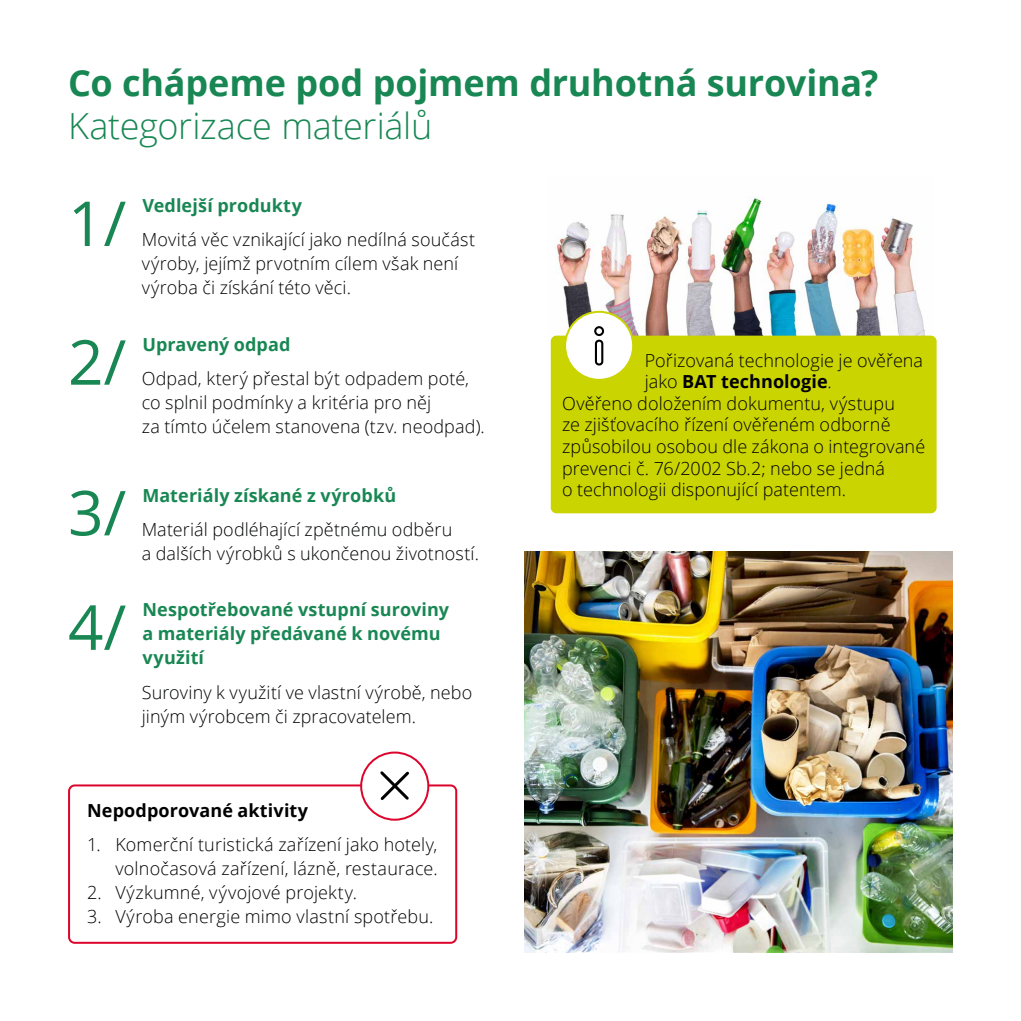
<style>
.page{position:relative;width:1021px;height:1021px;background:#fff}
.page>*{position:absolute;margin:0;border:0;box-sizing:border-box;transform-origin:0 0}
.t1{font:62px "Open Sans";color:#188753}
.t2{font:700 36px "Open Sans";letter-spacing:-.005em;color:#188753}
.t3{font:300 36px "Open Sans";letter-spacing:-.005em;color:#188753}
.t4{font:300 18px/24px "Open Sans";letter-spacing:.005em;color:#000;text-align:right}
.t5{font:300 18px/24px "Open Sans";letter-spacing:.005em;color:#010202}
.t6{font:700 18px/24px "Open Sans";letter-spacing:.005em;color:#188753}
.t7{font:700 18px "Open Sans";letter-spacing:.005em;color:#000}
.s1{font-weight:300}
</style>
<div class="page">
<img style="left:556px;top:197px;width:369px;height:138px">
<div style="left:550px;top:335px;width:386px;height:178px;background:#cad400;border-radius:6px"></div>
<div style="left:565px;top:312px;width:68px;height:68px;background:#fff;border-radius:50%"></div>
<div style="left:564px;top:311px;width:70px;height:70px;border:2px solid #cad400;border-radius:50%"></div>
<svg style="left:594px;top:326px;width:10px;height:39px"></svg>
<div style="left:68px;top:784px;width:389px;height:159px;border:2px solid #dd052b;border-radius:6px"></div>
<div style="left:361px;top:752px;width:67px;height:67px;background:#fff;border-radius:50%"></div>
<div style="left:360px;top:751px;width:69px;height:69px;border:2px solid #dd052b;border-radius:50%"></div>
<svg style="left:380px;top:771px;width:29px;height:29px"></svg>
<img style="left:524px;top:551px;width:428px;height:401px">
<h2 class="t2" style="left:68px;top:57px;width:811px">Co chápeme pod pojmem druhotná surovina?</h2>
<h2 class="t3" style="left:68px;top:101px;width:366px">Kategorizace materiálů</h2>
<h1 class="t1" style="left:68px;top:181px;width:60px">1/</h1>
<h1 class="t1" style="left:68px;top:320px;width:60px">2/</h1>
<p class="t6" style="left:142px;top:193px;width:161px">Vedlejší produkty</p>
<p class="t5" style="left:142px;top:227px;width:335px">Movitá věc vznikající jako nedílná součást výroby, jejímž prvotním cílem však není výroba či získání této věci.</p>
<p class="t6" style="left:142px;top:332px;width:150px">Upravený odpad</p>
<p class="t5" style="left:142px;top:366px;width:344px">Odpad, který přestal být odpadem poté, co splnil podmínky a kritéria pro něj<br>za tímto účelem stanovena (tzv. neodpad).</p>
<h1 class="t1" style="left:68px;top:470px;width:60px">3/</h1>
<h1 class="t1" style="left:68px;top:585px;width:60px">4/</h1>
<p class="t6" style="left:142px;top:482px;width:255px">Materiály získané z výrobků</p>
<p class="t5" style="left:142px;top:516px;width:339px">Materiál podléhající zpětnému odběru<br>a dalších výrobků s ukončenou životností.</p>
<p class="t6" style="left:142px;top:597px;width:308px">Nespotřebované vstupní suroviny a materiály předávané k novému</p>
<p class="t6" style="left:142px;top:645px;width:63px">využití</p>
<p class="t5" style="left:142px;top:679px;width:332px">Suroviny k využití ve vlastní výrobě, nebo jiným výrobcem či zpracovatelem.</p>
<p class="t7" style="left:87px;top:798px;width:223px">Nepodporované aktivity</p>
<p class="t4" style="left:87px;top:832px;width:352px">1. Komerční turistická zařízení jako hotely, volnočasová zařízení, lázně, restaurace.</p>
<p class="t4" style="left:87px;top:880px;width:271px">2. Výzkumné, vývojové projekty.</p>
<p class="t4" style="left:87px;top:904px;width:348px">3. Výroba energie mimo vlastní spotřebu.</p>
<p class="t4" style="left:644px;top:347px;width:280px">Pořizovaná technologie je ověřena</p>
<p class="t7" style="left:644px;top:369px;width:188px"><span class="s1">jako</span> BAT technologie<span class="s1">.</span></p>
<p class="t4" style="left:562px;top:391px;width:334px">Ověřeno doložením dokumentu, výstupu</p>
<p class="t4" style="left:562px;top:412px;width:330px">ze zjišťovacího řízení ověřeném odborně</p>
<p class="t4" style="left:562px;top:434px;width:364px">způsobilou osobou dle zákona o integrované</p>
<p class="t4" style="left:562px;top:455px;width:324px">prevenci č. 76/2002 Sb.2; nebo se jedná</p>
<p class="t4" style="left:562px;top:477px;width:285px">o technologii disponující patentem.</p>
</div>
